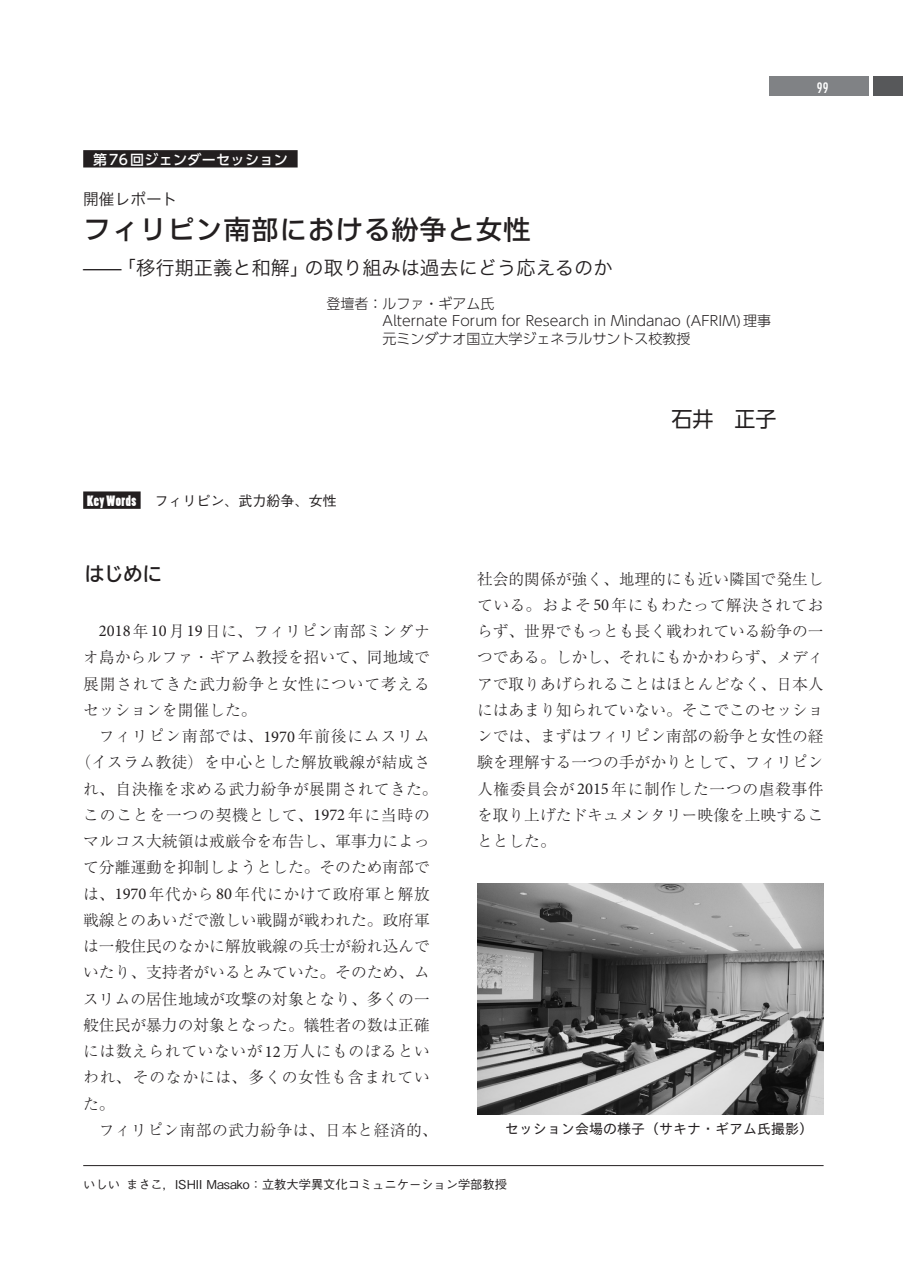
<style>
.page{position:relative;width:903px;height:1275px;background:#fff}
.page>*{position:absolute;margin:0;border:0;box-sizing:border-box;transform-origin:0 0}
.t1{font:28px "Ro NOW Std GB";color:#231f20}
.t2{font:21px "UD Shin Go Pr 6 N";color:#231f20}
.t3{font:19.25px "Hiragino Sans Pr 6 N W3";color:#231f20;scale:2 1}
.t4{font:700 19.25px "TBUD Go Std";color:#231f20}
.t5{font:300 15.75px/26.2px "Ryumin Pr 6 N";color:#231f20;text-align:justify}
.t6{font:300 15.75px "Ryumin Pr 6 N";letter-spacing:.025em;color:#231f20}
.t7{font:300 15.75px "Ryumin Pr 6 N";letter-spacing:.05em;color:#231f20}
.t8{font:300 15.75px "Ryumin Pr 6 N";letter-spacing:.035em;color:#231f20}
.t9{font:300 15.75px "Ryumin Pr 6 N";letter-spacing:.055em;color:#231f20}
.t10{font:300 15.75px "Ryumin Pr 6 N";letter-spacing:.04em;color:#231f20}
.t11{font:15.75px "Hiragino Sans Pr 6 N W3";color:#231f20}
.t12{font:300 14px/17.5px "UD Shin Go Pr 6 N";color:#231f20}
.t13{font:500 14px "Gothic BBB Pr 6 N";color:#231f20}
.t14{font:14px "TB Go Std R";color:#231f20}
.t15{font:500 14px "UD Shin Go Pr 6 N";letter-spacing:.025em;color:#fff}
.t16{font:condensed 14px "Futura";color:#fff}
.t17{font:500 12.25px "Gothic BBB Pr 6 N";color:#231f20}
.s1{font-family:"Poplar Std";font-weight:400;color:#fff}
.s2{font-family:"Minion Pro";font-weight:400;font-size:16.45px}
</style>
<div class="page">
<div style="left:873px;top:76px;width:30px;height:20px;background:#57585a"></div>
<div style="left:769px;top:76px;width:99px;height:20px;background:#808285"></div>
<div style="left:83px;top:150px;width:215px;height:17px;background:#231f20"></div>
<div style="left:83px;top:491px;width:58px;height:18px;background:#231f20"></div>
<hr style="left:83px;top:1165px;width:740px;height:1px;background:#231f20">
<img style="left:477px;top:883px;width:346px;height:231px">
<p class="t15" style="left:93px;top:148px;width:196px">第76回ジェンダーセッション</p>
<p class="t11" style="left:83px;top:185px;width:96px">開催レポート</p>
<h1 class="t1" style="left:83px;top:211px;width:450px">フィリピン南部における紛争と女性</h1>
<p class="t3" style="left:83px;top:251px;width:266px">—「移行期正義と和解」の取り組みは過去にどう応えるのか</p>
<p class="t12" style="left:326px;top:294px;width:446px">登壇者：ルファ・ギアム氏<br>　　　　Alternate Forum for Research in Mindanao (AFRIM)理事　　　　元ミンダナオ国立大学ジェネラルサントス校教授</p>
<p class="t13" style="left:87px;top:489px;width:251px"><span class="s1">Key Words</span> 　フィリピン、武力紛争、女性</p>
<h2 class="t2" style="left:671px;top:402px;width:106px">石井 正子</h2>
<p class="t16" style="left:817px;top:79px;width:13px">99</p>
<p class="t4" style="left:85px;top:558px;width:79px">はじめに</p>
<p class="t5" style="left:83px;top:617px;width:348px;text-indent:16px"><span class="s2">2018</span>年<span class="s2">10</span>月<span class="s2">19</span>日に、フィリピン南部ミンダナオ島からルファ・ギアム教授を招いて、同地域で展開されてきた武力紛争と女性について考えるセッションを開催した。</p>
<p class="t9" style="left:99px;top:724px;width:332px">フィリピン南部では、<span class="s2">1970</span>年前後にムスリム</p>
<p class="t6" style="left:75px;top:750px;width:356px">（イスラム教徒）を中心とした解放戦線が結成さ</p>
<p class="t6" style="left:83px;top:776px;width:356px">れ、自決権を求める武力紛争が展開されてきた。</p>
<p class="t7" style="left:83px;top:803px;width:348px">このことを一つの契機として、<span class="s2">1972</span>年に当時の</p>
<p class="t5" style="left:83px;top:827px;width:348px">マルコス大統領は戒厳令を布告し、軍事力によっ</p>
<p class="t5" style="left:83px;top:853px;width:348px">て分離運動を抑制しようとした。そのため南部で</p>
<p class="t8" style="left:83px;top:881px;width:348px">は、<span class="s2">1970</span>年代から<span class="s2">80</span>年代にかけて政府軍と解放</p>
<p class="t5" style="left:83px;top:906px;width:348px">戦線とのあいだで激しい戦闘が戦われた。政府軍</p>
<p class="t5" style="left:83px;top:932px;width:348px">は一般住民のなかに解放戦線の兵士が紛れ込んで</p>
<p class="t5" style="left:83px;top:958px;width:348px">いたり、支持者がいるとみていた。そのため、ム</p>
<p class="t5" style="left:83px;top:985px;width:348px">スリムの居住地域が攻撃の対象となり、多くの一</p>
<p class="t5" style="left:83px;top:1011px;width:348px">般住民が暴力の対象となった。犠牲者の数は正確</p>
<p class="t10" style="left:83px;top:1039px;width:348px">には数えられていないが<span class="s2">12</span>万人にものぼるとい</p>
<p class="t7" style="left:83px;top:1065px;width:348px">われ、そのなかには、多くの女性も含まれてい</p>
<p class="t5" style="left:83px;top:1090px;width:33px">た。</p>
<p class="t6" style="left:99px;top:1118px;width:340px">フィリピン南部の武力紛争は、日本と経済的、</p>
<p class="t5" style="left:477px;top:565px;width:348px">社会的関係が強く、地理的にも近い隣国で発生している。およそ<span class="s2">50</span>年にもわたって解決されておらず、世界でもっとも長く戦われている紛争の一つである。しかし、それにもかかわらず、メディアで取りあげられることはほとんどなく、日本人にはあまり知られていない。そこでこのセッションでは、まずはフィリピン南部の紛争と女性の経験を理解する一つの手がかりとして、フィリピン人権委員会が<span class="s2">2015</span>年に制作した一つの虐殺事件を取り上げたドキュメンタリー映像を上映することとした。</p>
<p class="t14" style="left:505px;top:1117px;width:309px">セッション会場の様子（サキナ・ギアム氏撮影）</p>
<p class="t17" style="left:83px;top:1175px;width:425px">いしい まさこ，ISHII Masako：立教大学異文化コミュニケーション学部教授</p>
</div>
